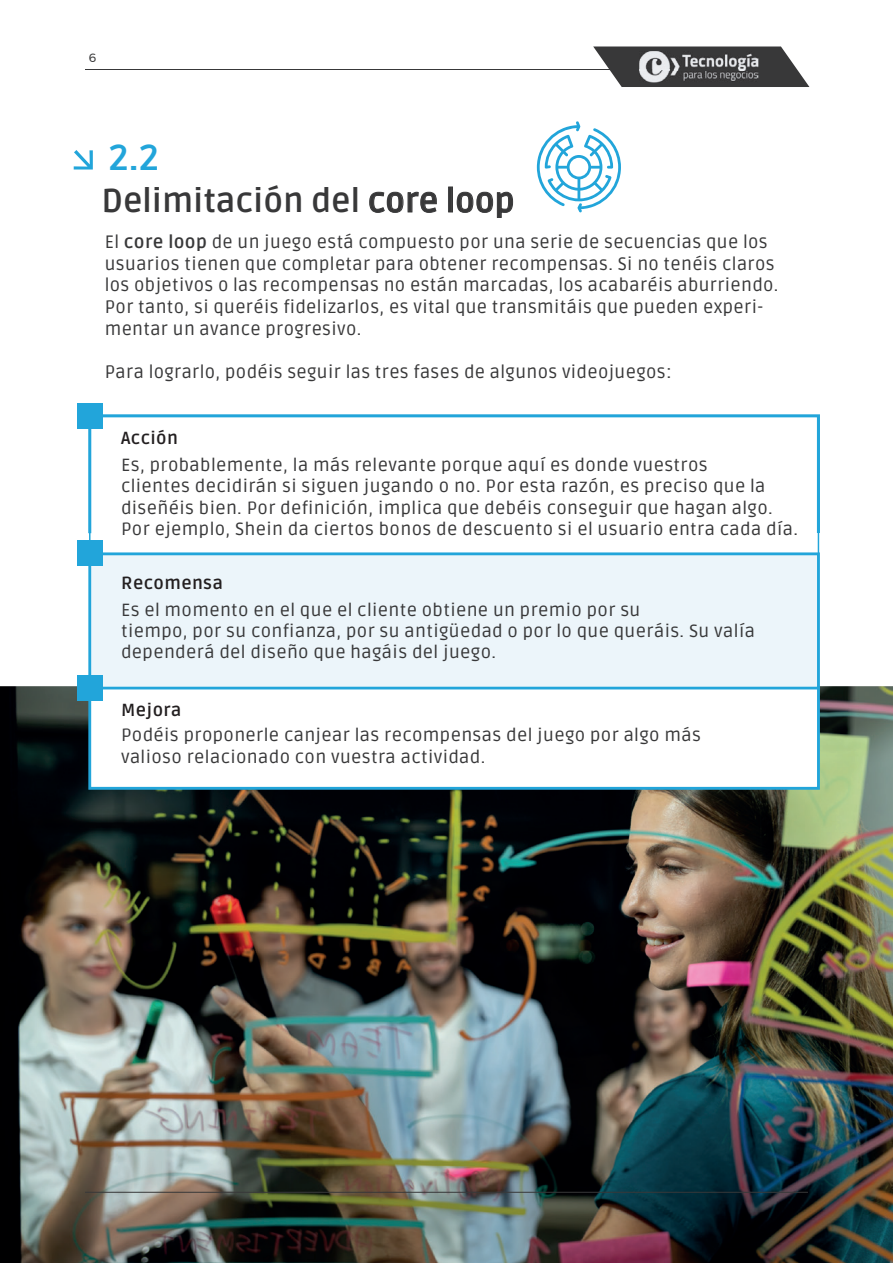
<style>
.page{position:relative;width:893px;height:1263px;background:#fff}
.page>*{position:absolute;margin:0;border:0;box-sizing:border-box;transform-origin:0 0}
.t1{font:700 36px "Ruda";color:#22a5da}
.t2{font:700 33px "Ruda";color:#383839}
.t3{font:18px/21.6px "Ruda";letter-spacing:.02em;color:#383839}
.t4{font:17.7px/21.3px "Ruda";letter-spacing:.02em;color:#383839}
.t5{font:700 17.4px "Ruda";letter-spacing:.025em;color:#231f20}
.t6{font:12px "Montserrat";color:#383839}
.s1{font-weight:700}
</style>
<div class="page">
<img style="left:0;top:686px;width:893px;height:577px">
<svg style="left:593px;top:47px;width:216px;height:40px"></svg>
<hr style="left:85px;top:69px;width:673px;height:1px;background:#383839">
<hr style="left:85px;top:1192px;width:723px;height:1px;background:#383839">
<img style="left:639px;top:51px;width:119px;height:31px">
<img style="left:639px;top:69px;width:119px;height:1px">
<svg style="left:74px;top:150px;width:19px;height:20px"></svg>
<svg style="left:369px;top:191px;width:68px;height:22px"></svg>
<div style="left:448px;top:187px;width:5px;height:25px;border:1px solid #383839"></div>
<svg style="left:456px;top:191px;width:57px;height:27px"></svg>
<div style="left:92px;top:556px;width:724px;height:128px;background:#ecf5fa"></div>
<div style="left:90px;top:686px;width:728px;height:102px;background:#fff"></div>
<div style="left:88px;top:552px;width:732px;height:137px;border:3px solid #22a5da"></div>
<div style="left:88px;top:414px;width:732px;height:121px;border:3px solid #22a5da"></div>
<div style="left:88px;top:684px;width:732px;height:106px;border:3px solid #22a5da"></div>
<div style="left:77px;top:403px;width:26px;height:26px;background:#22a5da"></div>
<div style="left:77px;top:675px;width:26px;height:26px;background:#22a5da"></div>
<div style="left:77px;top:540px;width:26px;height:25px;background:#22a5da"></div>
<svg style="left:537px;top:121px;width:84px;height:91px"></svg>
<p class="t6" style="left:89px;top:49px;width:9px">6</p>
<h1 class="t1" style="left:108px;top:137px;width:52px">2.2</h1>
<h2 class="t2" style="left:102px;top:182px;width:414px">Delimitación del core loop</h2>
<p class="t3" style="left:105px;top:231px;width:675px">El <span class="s1">core loop</span> de un juego está compuesto por una serie de secuencias que los usuarios tienen que completar para obtener recompensas. Si no tenéis claros los objetivos o las recompensas no están marcadas, los acabaréis aburriendo.<br>Por tanto, si queréis fidelizarlos, es vital que transmitáis que pueden experi&shy;mentar un avance progresivo.</p>
<p class="t3" style="left:105px;top:361px;width:568px">Para lograrlo, podéis seguir las tres fases de algunos videojuegos:</p>
<p class="t5" style="left:121px;top:428px;width:58px">Acción</p>
<p class="t4" style="left:121px;top:455px;width:678px">Es, probablemente, la más relevante porque aquí es donde vuestros<br>clientes decidirán si siguen jugando o no. Por esta razón, es preciso que la diseñéis bien. Por definición, implica que debéis conseguir que hagan algo.<br>Por ejemplo, Shein da ciertos bonos de descuento si el usuario entra cada día.</p>
<p class="t5" style="left:121px;top:573px;width:103px">Recomensa</p>
<p class="t4" style="left:121px;top:599px;width:635px">Es el momento en el que el cliente obtiene un premio por su<br>tiempo, por su confianza, por su antigüedad o por lo que queráis. Su valía dependerá del diseño que hagáis del juego.</p>
<p class="t5" style="left:121px;top:700px;width:62px">Mejora</p>
<p class="t4" style="left:121px;top:725px;width:581px">Podéis proponerle canjear las recompensas del juego por algo más valioso relacionado con vuestra actividad.</p>
</div>
